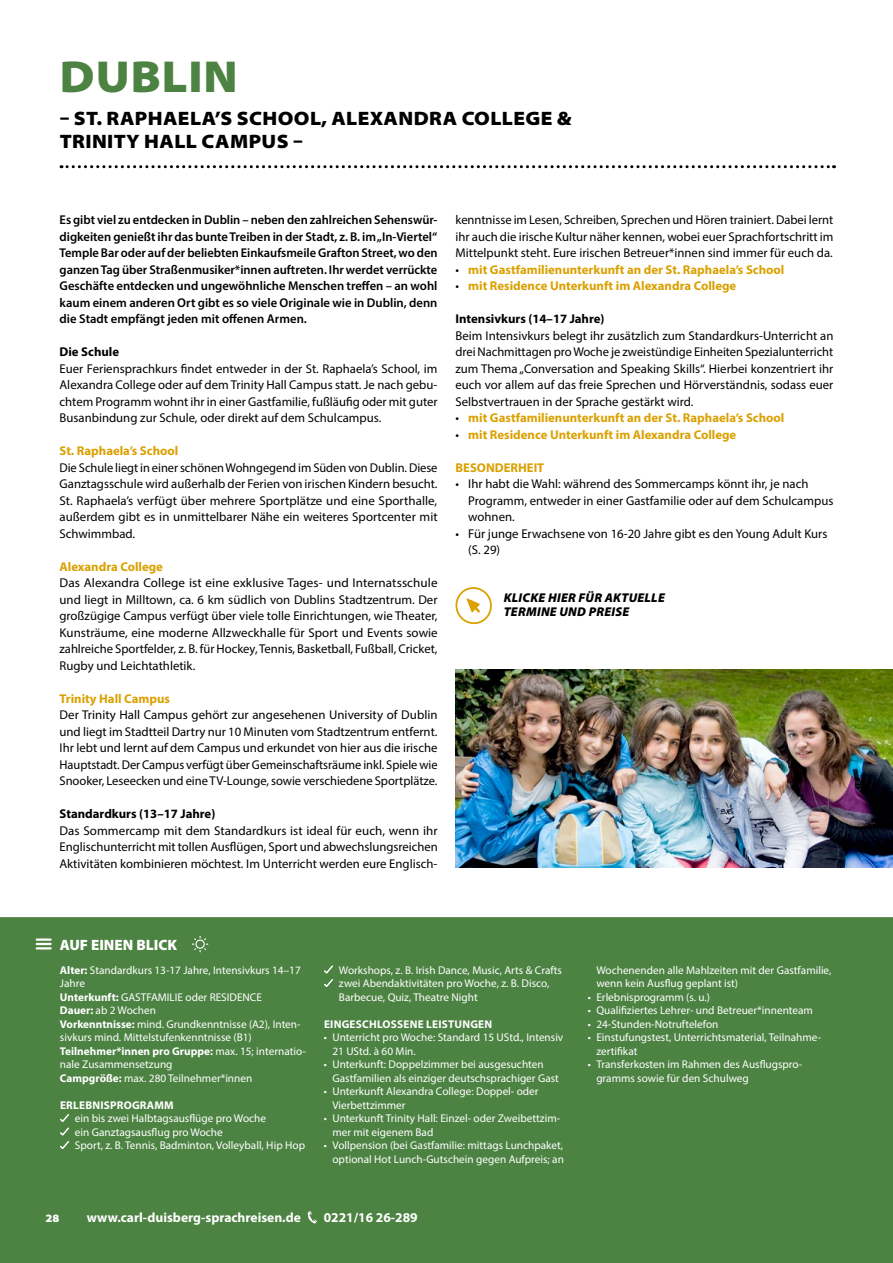
<style>
.page{position:relative;width:893px;height:1263px;background:#fff}
.page>*{position:absolute;margin:0;border:0;box-sizing:border-box;transform-origin:0 0}
.t1{font:900 semi-expanded 45px "Myriad Pro";letter-spacing:.02em;color:#4c8242}
.t2{font:900 semi-expanded 19.5px/23.4px "Myriad Pro";letter-spacing:.02em;color:#000}
.t3{font:900 15px "Myriad Pro";color:#fff}
.t4{font:700 13.5px "Myriad Pro";color:#fff}
.t5{font:12.75px/16.5px "Myriad Pro";color:#000;text-align:justify}
.t6{font:600 12.75px/16.5px "Myriad Pro";color:#000;text-align:justify}
.t7{font:700 12.75px "Myriad Pro";color:#daa100}
.t8{font:700 12.75px "Myriad Pro";color:#000}
.t9{font:italic 900 12.75px/13.5px "Myriad Pro";letter-spacing:.02em;color:#000}
.t10{font:11.25px/13.5px "Myriad Pro";color:#fff}
.t11{font:700 11.25px "Myriad Pro";letter-spacing:.02em;color:#fff}
.t12{font:900 semi-expanded 11.25px "Myriad Pro";color:#fff}
.s1{font-weight:400;color:#000}
.s2{font-weight:700}
</style>
<div class="page">
<svg style="left:61px;top:165px;width:773px;height:3px"></svg>
<div style="left:0;top:916px;width:893px;height:347px;background:#4c8242"></div>
<svg style="left:60px;top:1114px;width:9px;height:35px"></svg>
<svg style="left:324px;top:965px;width:9px;height:22px"></svg>
<hr style="left:37px;top:938px;width:14px;height:3px;background:#fff">
<svg style="left:37px;top:943px;width:14px;height:6px"></svg>
<svg style="left:192px;top:936px;width:16px;height:16px"></svg>
<svg style="left:308px;top:1211px;width:9px;height:12px"></svg>
<svg style="left:455px;top:587px;width:37px;height:38px"></svg>
<hr style="left:0;top:914px;width:893px;height:3px;background:#fff">
<img style="left:455px;top:670px;width:438px;height:198px">
<h1 class="t1" style="left:60px;top:46px;width:179px">DUBLIN</h1>
<h2 class="t2" style="left:60px;top:106px;width:514px">– ST. RAPHAELA’S SCHOOL, ALEXANDRA COLLEGE &amp;<br>TRINITY HALL CAMPUS –</h2>
<p class="t6" style="left:60px;top:211px;width:379px">Es gibt viel zu entdecken in Dublin – neben den zahlreichen Sehenswür&shy;digkeiten genießt ihr das bunte Treiben in der Stadt, z. B. im „In-Viertel“ Temple Bar oder auf der beliebten Einkaufsmeile Grafton Street, wo den ganzen Tag über Straßenmusiker*innen auftreten. Ihr werdet verrückte Geschäfte entdecken und ungewöhnliche Menschen treffen – an wohl kaum einem anderen Ort gibt es so viele Originale wie in Dublin, denn die Stadt empfängt jeden mit offenen Armen.</p>
<p class="t8" style="left:60px;top:343px;width:61px">Die Schule</p>
<p class="t5" style="left:60px;top:360px;width:380px">Euer Feriensprachkurs findet entweder in der St. Raphaela’s School, im Alexandra College oder auf dem Trinity Hall Campus statt. Je nach gebu&shy;chtem Programm wohnt ihr in einer Gastfamilie, fußläufig oder mit guter Busanbindung zur Schule, oder direkt auf dem Schulcampus.</p>
<p class="t7" style="left:60px;top:442px;width:120px">St. Raphaela’s School</p>
<p class="t5" style="left:60px;top:459px;width:380px">Die Schule liegt in einer schönen Wohngegend im Süden von Dublin. Diese Ganztagsschule wird außerhalb der Ferien von irischen Kindern besucht.<br>St. Raphaela’s verfügt über mehrere Sportplätze und eine Sporthalle, außerdem gibt es in unmittelbarer Nähe ein weiteres Sportcenter mit Schwimmbad.</p>
<p class="t7" style="left:60px;top:558px;width:105px">Alexandra College</p>
<p class="t5" style="left:60px;top:574px;width:380px">Das Alexandra College ist eine exklusive Tages- und Internatsschule und liegt in Milltown, ca. 6 km südlich von Dublins Stadtzentrum. Der großzügige Campus verfügt über viele tolle Einrichtungen, wie Theater, Kunsträume, eine moderne Allzweckhalle für Sport und Events sowie zahlreiche Sportfelder, z. B. für Hockey, Tennis, Basketball, Fußball, Cricket, Rugby und Leichtathletik.</p>
<p class="t7" style="left:60px;top:690px;width:112px">Trinity Hall Campus</p>
<p class="t5" style="left:60px;top:706px;width:380px">Der Trinity Hall Campus gehört zur angesehenen University of Dublin und liegt im Stadtteil Dartry nur 10 Minuten vom Stadtzentrum entfernt.<br>Ihr lebt und lernt auf dem Campus und erkundet von hier aus die irische Hauptstadt. Der Campus verfügt über Gemeinschaftsräume inkl. Spiele wie Snooker, Leseecken und eine TV-Lounge, sowie verschiedene Sportplätze.</p>
<p class="t8" style="left:60px;top:805px;width:157px">Standardkurs (13–17 Jahre)</p>
<p class="t5" style="left:60px;top:822px;width:380px">Das Sommercamp mit dem Standardkurs ist ideal für euch, wenn ihr Englischunterricht mit tollen Ausflügen, Sport und abwechslungsreichen Aktivitäten kombinieren möchtest. Im Unterricht werden eure Englisch-</p>
<p class="t5" style="left:455px;top:211px;width:379px">kenntnisse im Lesen, Schreiben, Sprechen und Hören trainiert. Dabei lernt ihr auch die irische Kultur näher kennen, wobei euer Sprachfortschritt im Mittelpunkt steht. Eure irischen Betreuer*innen sind immer für euch da.</p>
<p class="t7" style="left:455px;top:261px;width:330px"><span class="s1">•</span> mit Gastfamilienunterkunft an der St. Raphaela’s School</p>
<p class="t7" style="left:455px;top:277px;width:282px"><span class="s1">•</span> mit Residence Unterkunft im Alexandra College</p>
<p class="t8" style="left:455px;top:310px;width:151px">Intensivkurs (14–17 Jahre)</p>
<p class="t5" style="left:455px;top:327px;width:379px">Beim Intensivkurs belegt ihr zusätzlich zum Standardkurs-Unterricht an drei Nachmittagen pro Woche je zweistündige Einheiten Spezialunterricht zum Thema „Conversation and Speaking Skills“. Hierbei konzentriert ihr euch vor allem auf das freie Sprechen und Hörverständnis, sodass euer Selbstvertrauen in der Sprache gestärkt wird.</p>
<p class="t7" style="left:455px;top:409px;width:330px"><span class="s1">•</span> mit Gastfamilienunterkunft an der St. Raphaela’s School</p>
<p class="t7" style="left:455px;top:426px;width:282px"><span class="s1">•</span> mit Residence Unterkunft im Alexandra College</p>
<p class="t7" style="left:455px;top:459px;width:90px">BESONDERHEIT</p>
<p class="t5" style="left:468px;top:475px;width:367px;text-align:left;text-indent:-13px">• Ihr habt die Wahl: während des Sommercamps könnt ihr, je nach<br>Programm, entweder in einer Gastfamilie oder auf dem Schulcampus wohnen.</p>
<p class="t5" style="left:468px;top:525px;width:361px;text-indent:-13px">• Für junge Erwachsene von 16-20 Jahre gibt es den Young Adult Kurs (S. 29)</p>
<p class="t9" style="left:504px;top:590px;width:163px">KLICKE HIER FÜR AKTUELLE<br>TERMINE UND PREISE</p>
<p class="t3" style="left:60px;top:935px;width:119px">AUF EINEN BLICK</p>
<p class="t10" style="left:60px;top:963px;width:247px"><span class="s2">Alter:</span> Standardkurs 13-17 Jahre, Intensivkurs 14–17<br>Jahre<br><span class="s2">Unterkunft:</span> GASTFAMILIE oder RESIDENCE<br><span class="s2">Dauer:</span> ab 2 Wochen<br><span class="s2">Vorkenntnisse:</span> mind. Grundkenntnisse (A2), Inten&shy;sivkurs mind. Mittelstufenkenntnisse (B1)<br><span class="s2">Teilnehmer*innen pro Gruppe:</span> max. 15; internatio&shy;nale Zusammensetzung<br><span class="s2">Campgröße:</span> max. 280 Teilnehmer*innen</p>
<p class="t11" style="left:60px;top:1097px;width:115px">ERLEBNISPROGRAMM</p>
<p class="t10" style="left:75px;top:1111px;width:232px">ein bis zwei Halbtagsausflüge pro Woche<br>ein Ganztagsausflug pro Woche<br>Sport, z. B. Tennis, Badminton, Volleyball, Hip Hop</p>
<p class="t10" style="left:339px;top:963px;width:225px">Workshops, z. B. Irish Dance, Music, Arts &amp; Crafts zwei Abendaktivitäten pro Woche, z. B. Disco,<br>Barbecue, Quiz, Theatre Night</p>
<p class="t11" style="left:324px;top:1016px;width:170px">EINGESCHLOSSENE LEISTUNGEN</p>
<p class="t10" style="left:332px;top:1030px;width:232px;text-indent:-9px">• Unterricht pro Woche: Standard 15 UStd., Intensiv<br>21 UStd. à 60 Min.</p>
<p class="t10" style="left:332px;top:1057px;width:228px;text-indent:-9px">• Unterkunft: Doppelzimmer bei ausgesuchten<br>Gastfamilien als einziger deutschsprachiger Gast</p>
<p class="t10" style="left:332px;top:1084px;width:208px;text-indent:-9px">• Unterkunft Alexandra College: Doppel- oder<br>Vierbettzimmer</p>
<p class="t10" style="left:332px;top:1111px;width:229px;text-indent:-9px">• Unterkunft Trinity Hall: Einzel- oder Zweibettzim&shy;mer mit eigenem Bad</p>
<p class="t10" style="left:324px;top:1138px;width:242px;text-align:right">• Vollpension (bei Gastfamilie: mittags Lunchpaket, optional Hot Lunch-Gutschein gegen Aufpreis; an</p>
<p class="t12" style="left:45px;top:1211px;width:16px">28</p>
<p class="t4" style="left:87px;top:1208px;width:216px">www.carl-duisberg-sprachreisen.de</p>
<p class="t4" style="left:324px;top:1208px;width:95px">0221/16 26-289</p>
<p class="t10" style="left:596px;top:963px;width:237px">Wochenenden alle Mahlzeiten mit der Gastfamilie, wenn kein Ausflug geplant ist)</p>
<p class="t10" style="left:588px;top:990px;width:124px">• Erlebnisprogramm (s. u.)</p>
<p class="t10" style="left:588px;top:1003px;width:227px">• Qualifiziertes Lehrer- und Betreuer*innenteam</p>
<p class="t10" style="left:588px;top:1017px;width:132px">• 24-Stunden-Notruftelefon</p>
<p class="t10" style="left:596px;top:1030px;width:226px;text-indent:-9px">• Einstufungstest, Unterrichtsmaterial, Teilnahme&shy;zertifikat</p>
<p class="t10" style="left:596px;top:1057px;width:207px;text-indent:-9px">• Transferkosten im Rahmen des Ausflugspro&shy;gramms sowie für den Schulweg</p>
</div>
